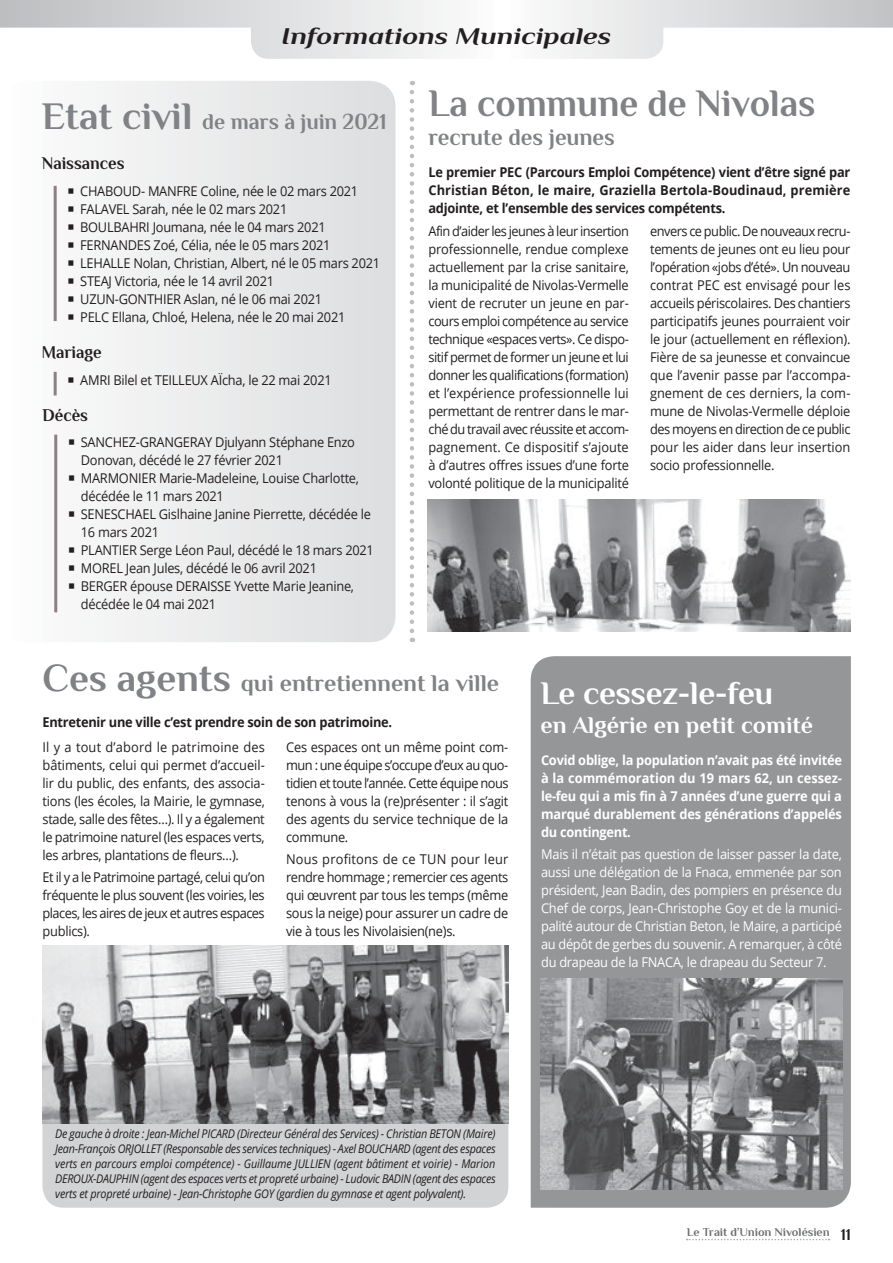
<style>
.page{position:relative;width:893px;height:1263px;background:#fff}
.page>*{position:absolute;margin:0;border:0;box-sizing:border-box;transform-origin:0 0}
.t1{font:700 39px "Philosopher";color:#808285;scale:.95 1}
.t2{font:700 33px "Philosopher";letter-spacing:-.01em;color:#fff}
.t3{font:700 24px "Philosopher";color:#808285}
.t4{font:italic 700 24px "Philosopher";color:#231f20;scale:1.2 1}
.t5{font:700 24px "Philosopher";color:#fff}
.t6{font:700 24px "Philosopher";color:#808285;scale:.95 1}
.t7{font:700 22.5px "Philosopher";color:#808285}
.t8{font:700 18px "Philosopher";color:#231f20;scale:.93 1}
.t9{font:700 16.5px "Philosopher";color:#231f20;scale:.95 1}
.t10{font:13.5px/18px "Open Sans";letter-spacing:-.02em;color:#231f20;text-align:justify;scale:.95 1}
.t11{font:13.5px/18px "Open Sans";letter-spacing:-.02em;color:#fff;text-align:justify;scale:.95 1}
.t12{font:700 13.5px/18px "Open Sans";letter-spacing:-.02em;color:#231f20;text-align:justify;scale:.95 1}
.t13{font:700 13.5px/18px "Open Sans";letter-spacing:-.015em;color:#fff;text-align:justify;scale:.95 1}
.t14{font:italic 12px/15px "Open Sans";letter-spacing:-.02em;color:#231f20;text-align:justify;scale:.9 1}
.t15{font:700 12px "Philosopher";color:#6d6f71}
.s1{font-size:39px}
</style>
<div class="page">
<svg style="left:0;top:0;width:893px;height:59px"></svg>
<svg style="left:53px;top:81px;width:342px;height:561px"></svg>
<hr style="left:54px;top:186px;width:3px;height:135px;background:#898280">
<hr style="left:54px;top:372px;width:3px;height:23px;background:#898280">
<svg style="left:410px;top:92px;width:4px;height:550px"></svg>
<hr style="left:54px;top:435px;width:3px;height:177px;background:#898280">
<img style="left:427px;top:500px;width:423px;height:131px">
<div style="left:42px;top:1082px;width:466px;height:126px;background:#d1d3d4;border-radius:21px"></div>
<img style="left:43px;top:946px;width:465px;height:177px">
<div style="left:530px;top:656px;width:321px;height:552px;background:#949698"></div>
<img style="left:541px;top:979px;width:301px;height:211px">
<svg style="left:687px;top:1239px;width:142px;height:1px"></svg>
<svg style="left:68px;top:189px;width:5px;height:5px"></svg>
<svg style="left:69px;top:207px;width:4px;height:5px"></svg>
<svg style="left:69px;top:225px;width:4px;height:5px"></svg>
<svg style="left:69px;top:243px;width:4px;height:5px"></svg>
<svg style="left:69px;top:261px;width:4px;height:5px"></svg>
<svg style="left:69px;top:279px;width:5px;height:5px"></svg>
<svg style="left:69px;top:297px;width:5px;height:5px"></svg>
<svg style="left:69px;top:315px;width:5px;height:5px"></svg>
<svg style="left:69px;top:377px;width:5px;height:5px"></svg>
<svg style="left:69px;top:440px;width:5px;height:5px"></svg>
<svg style="left:69px;top:476px;width:5px;height:5px"></svg>
<svg style="left:69px;top:512px;width:5px;height:5px"></svg>
<svg style="left:69px;top:548px;width:5px;height:5px"></svg>
<svg style="left:69px;top:566px;width:5px;height:5px"></svg>
<svg style="left:69px;top:584px;width:5px;height:5px"></svg>
<h3 class="t4" style="left:282px;top:19px;width:276px">Informations Municipales</h3>
<h3 class="t7" style="left:42px;top:106px;width:346px"><span class="s1">Etat civil</span> de mars à juin 2021</h3>
<h3 class="t8" style="left:42px;top:151px;width:90px">Naissances</h3>
<p class="t10" style="left:80px;top:182px;width:317px;text-align:left">CHABOUD- MANFRE Coline, née le 02 mars 2021<br>FALAVEL Sarah, née le 02 mars 2021<br>BOULBAHRI Joumana, née le 04 mars 2021<br>FERNANDES Zoé, Célia, née le 05 mars 2021<br>LEHALLE Nolan, Christian, Albert, né le 05 mars 2021<br>STEAJ Victoria, née le 14 avril 2021<br>UZUN-GONTHIER Aslan, né le 06 mai 2021<br>PELC Ellana, Chloé, Helena, née le 20 mai 2021</p>
<h3 class="t8" style="left:42px;top:340px;width:66px">Mariage</h3>
<p class="t10" style="left:80px;top:370px;width:266px">AMRI Bilel et TEILLEUX AÏcha, le 22 mai 2021</p>
<h3 class="t8" style="left:43px;top:403px;width:50px">Décès</h3>
<p class="t10" style="left:81px;top:433px;width:310px;text-align:left">SANCHEZ-GRANGERAY Djulyann Stéphane Enzo Donovan, décédé le 27 février 2021<br>MARMONIER Marie-Madeleine, Louise Charlotte, décédée le 11 mars 2021<br>SENESCHAEL Gislhaine Janine Pierrette, décédée le 16 mars 2021<br>PLANTIER Serge Léon Paul, décédé le 18 mars 2021<br>MOREL Jean Jules, décédé le 06 avril 2021<br>BERGER épouse DERAISSE Yvette Marie Jeanine, décédée le 04 mai 2021</p>
<h1 class="t1" style="left:428px;top:77px;width:409px">La commune de Nivolas</h1>
<h3 class="t6" style="left:428px;top:121px;width:198px">recrute des jeunes</h3>
<p class="t12" style="left:428px;top:162px;width:446px">Le premier PEC (Parcours Emploi Compétence) vient d’être signé par Christian Béton, le maire, Graziella Bertola-Boudinaud, première adjointe, et l’ensemble des services compétents.</p>
<p class="t10" style="left:428px;top:222px;width:213px">Afin d’aider les jeunes à leur insertion professionnelle, rendue complexe actuellement par la crise sanitaire, la municipalité de Nivolas-Vermelle vient de recruter un jeune en par&shy;cours emploi compétence au service technique «espaces verts». Ce dispo&shy;sitif permet de former un jeune et lui donner les qualifications (formation) et l’expérience professionnelle lui permettant de rentrer dans le mar&shy;ché du travail avec réussite et accom&shy;pagnement. Ce dispositif s’ajoute à d’autres offres issues d’une forte volonté politique de la municipalité</p>
<p class="t10" style="left:650px;top:222px;width:213px">envers ce public. De nouveaux recru&shy;tements de jeunes ont eu lieu pour l’opération «jobs d’été». Un nouveau contrat PEC est envisagé pour les accueils périscolaires. Des chantiers participatifs jeunes pourraient voir le jour (actuellement en réflexion).<br>Fière de sa jeunesse et convaincue que l’avenir passe par l’accompa&shy;gnement de ces derniers, la com&shy;mune de Nivolas-Vermelle déploie des moyens en direction de ce public pour les aider dans leur insertion socio professionnelle.</p>
<h3 class="t3" style="left:43px;top:667px;width:458px"><span class="s1">Ces agents</span> qui entretiennent la ville</h3>
<p class="t12" style="left:42px;top:713px;width:370px">Entretenir une ville c’est prendre soin de son patrimoine.</p>
<p class="t10" style="left:43px;top:737px;width:236px">Il y a tout d’abord le patrimoine des bâtiments, celui qui permet d’accueil&shy;lir du public, des enfants, des associa&shy;tions (les écoles, la Mairie, le gymnase, stade, salle des fêtes…). Il y a également le patrimoine naturel (les espaces verts, les arbres, plantations de fleurs…).</p>
<p class="t10" style="left:43px;top:867px;width:236px">Et il y a le Patrimoine partagé, celui qu’on fréquente le plus souvent (les voiries, les places, les aires de jeux et autres espaces publics).</p>
<p class="t10" style="left:286px;top:737px;width:236px">Ces espaces ont un même point com&shy;mun : une équipe s’occupe d’eux au quo&shy;tidien et toute l’année. Cette équipe nous tenons à vous la (re)présenter : il s’agit des agents du service technique de la commune.</p>
<p class="t10" style="left:286px;top:849px;width:235px">Nous profitons de ce TUN pour leur rendre hommage ; remercier ces agents qui œuvrent par tous les temps (même sous la neige) pour assurer un cadre de vie à tous les Nivolaisien(ne)s.</p>
<h2 class="t2" style="left:541px;top:671px;width:234px">Le cessez-le-feu</h2>
<h3 class="t5" style="left:541px;top:709px;width:274px">en Algérie en petit comité</h3>
<p class="t13" style="left:541px;top:750px;width:318px">Covid oblige, la population n’avait pas été invitée à la commémoration du 19 mars 62, un cessez&shy;le-feu qui a mis fin à 7 années d’une guerre qui a marqué durablement des générations d’appelés du contingent.</p>
<p class="t11" style="left:541px;top:845px;width:318px">Mais il n’était pas question de laisser passer la date, aussi une délégation de la Fnaca, emmenée par son président, Jean Badin, des pompiers en présence du Chef de corps, Jean-Christophe Goy et de la munici&shy;palité autour de Christian Beton, le Maire, a participé au dépôt de gerbes du souvenir. A remarquer, à côté du drapeau de la FNACA, le drapeau du Secteur 7.</p>
<p class="t14" style="left:55px;top:1126px;width:491px">De gauche à droite : Jean-Michel PICARD (Directeur Général des Services) - Christian BETON (Maire)<br>Jean-François ORJOLLET (Responsable des services techniques) - Axel BOUCHARD (agent des espaces verts en parcours emploi compétence) - Guillaume JULLIEN (agent bâtiment et voirie) - Marion DEROUX-DAUPHIN (agent des espaces verts et propreté urbaine) - Ludovic BADIN (agent des espaces verts et propreté urbaine) - Jean-Christophe GOY (gardien du gymnase et agent polyvalent).</p>
<p class="t15" style="left:687px;top:1224px;width:144px">Le Trait d’Union Nivolésien</p>
<p class="t9" style="left:841px;top:1223px;width:12px">11</p>
</div>
